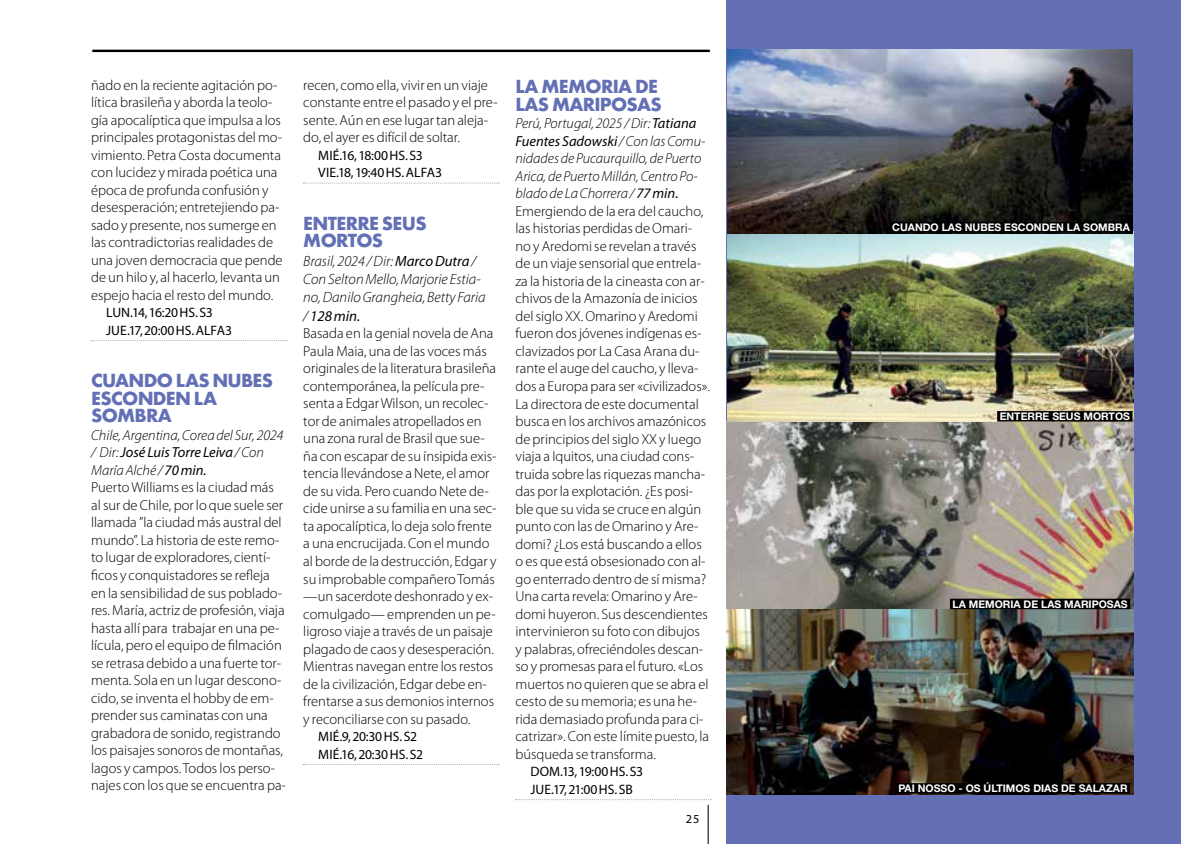
<style>
.page{position:relative;width:1181px;height:844px;background:#fff}
.page>*{position:absolute;margin:0;border:0;box-sizing:border-box;transform-origin:0 0}
.t1{font:700 17.5px/17.5px "Futura";letter-spacing:-.04em;color:#6470b5}
.t2{font:italic 300 14.88px/18.4px "Myriad Pro";color:#000}
.t3{font:300 14.53px/17.5px "Myriad Pro";color:#000}
.t4{font:13.65px/17.5px "Myriad Pro";color:#000}
.t5{font:13.65px/17.5px "Myriad Pro";letter-spacing:-.02em;color:#000}
.t6{font:12.25px "Myriad Pro";color:#000}
.t7{font:700 10.5px "Helvetica Neue LT Std";color:#fff}
.s1{font-style:italic}
.s2{font-weight:400;font-style:italic}
.s3{font-weight:400}
</style>
<div class="page">
<hr style="left:707px;top:804px;width:1px;height:39px;background:#000">
<div style="left:727px;top:0;width:454px;height:843px;background:#6470b5"></div>
<img style="left:727px;top:421px;width:406px;height:188px">
<img style="left:727px;top:609px;width:406px;height:185px">
<img style="left:727px;top:231px;width:406px;height:190px">
<div style="left:950px;top:598px;width:180px;height:11px;background:#000"></div>
<div style="left:896px;top:783px;width:234px;height:10px;background:#000"></div>
<img style="left:727px;top:49px;width:405px;height:185px">
<div style="left:889px;top:222px;width:243px;height:10px;background:#000"></div>
<hr style="left:92px;top:50px;width:618px;height:2px;background:#000">
<div style="left:997px;top:411px;width:135px;height:10px;background:#000"></div>
<svg style="left:91px;top:340px;width:196px;height:1px"></svg>
<svg style="left:303px;top:182px;width:196px;height:1px"></svg>
<svg style="left:515px;top:799px;width:196px;height:1px"></svg>
<p class="t3" style="left:91px;top:76px;width:193px">ñado en la reciente agitación po&shy;lítica brasileña y aborda la teolo&shy;gía apocalíptica que impulsa a los principales protagonistas del mo&shy;vimiento. Petra Costa documenta con lucidez y mirada poética una época de profunda confusión y desesperación; entretejiendo pa&shy;sado y presente, nos sumerge en las contradictorias realidades de una joven democracia que pende de un hilo y, al hacerlo, levanta un espejo hacia el resto del mundo.</p>
<p class="t4" style="left:106px;top:303px;width:127px">LUN.14, 16:20 HS. S3<br>JUE.17, 20:00 HS. ALFA3</p>
<p class="t1" style="left:91px;top:372px;width:184px">CUANDO LAS NUBES<br>ESCONDEN LA<br>SOMBRA</p>
<p class="t3" style="left:91px;top:426px;width:196px"><span class="s1">Chile, Argentina, Corea del Sur, 2024 / Dir:</span> <span class="s2">José Luis Torre Leiva</span> <span class="s1">/ Con María Alché /</span> <span class="s2">70 min.<br></span>Puerto Williams es la ciudad más al sur de Chile, por lo que suele ser llamada ”la ciudad más austral del mundo”. La historia de este remo&shy;to lugar de exploradores, cientí&shy;ficos y conquistadores se refleja en la sensibilidad de sus poblado&shy;res. María, actriz de profesión, viaja hasta allí para trabajar en una pe&shy;lícula, pero el equipo de filmación se retrasa debido a una fuerte tor&shy;menta. Sola en un lugar descono&shy;cido, se inventa el hobby de em&shy;prender sus caminatas con una grabadora de sonido, registrando los paisajes sonoros de montañas, lagos y campos. Todos los perso&shy;najes con los que se encuentra pa-</p>
<p class="t3" style="left:303px;top:76px;width:196px">recen, como ella, vivir en un viaje constante entre el pasado y el pre&shy;sente. Aún en ese lugar tan aleja&shy;do, el ayer es difícil de soltar.</p>
<p class="t4" style="left:318px;top:146px;width:125px">MIÉ.16, 18:00 HS. S3<br>VIE.18, 19:40 HS. ALFA3</p>
<p class="t1" style="left:303px;top:214px;width:125px">ENTERRE SEUS<br>MORTOS</p>
<p class="t2" style="left:303px;top:252px;width:184px">Brasil, 2024 / Dir: <span class="s3">Marco Dutra</span> /<br>Con Selton Mello, Marjorie Estia&shy;no, Danilo Grangheia, Betty Faria / <span class="s3">128 min.</span></p>
<p class="t3" style="left:303px;top:325px;width:195px">Basada en la genial novela de Ana<br>Paula Maia, una de las voces más originales de la literatura brasileña contemporánea, la película pre&shy;senta a Edgar Wilson, un recolec&shy;tor de animales atropellados en una zona rural de Brasil que sue&shy;ña con escapar de su ínsipida exis&shy;tencia llevándose a Nete, el amor de su vida. Pero cuando Nete de&shy;cide unirse a su familia en una sec&shy;ta apocalíptica, lo deja solo frente a una encrucijada. Con el mundo al borde de la destrucción, Edgar y su improbable compañero Tomás —un sacerdote deshonrado y ex&shy;comulgado— emprenden un pe&shy;ligroso viaje a través de un paisaje plagado de caos y desesperación.<br>Mientras navegan entre los restos de la civilización, Edgar debe en&shy;frentarse a sus demonios internos y reconciliarse con su pasado.</p>
<p class="t5" style="left:318px;top:727px;width:106px">MIÉ.9, 20:30 HS. S2<br>MIÉ.16, 20:30 HS. S2</p>
<p class="t1" style="left:515px;top:78px;width:148px">LA MEMORIA DE<br>LAS MARIPOSAS</p>
<p class="t3" style="left:515px;top:115px;width:196px"><span class="s1">Perú, Portugal, 2025 / Dir:</span> <span class="s2">Tatiana<br>Fuentes Sadowski</span> <span class="s1">/ Con las Comu&shy;nidades de Pucaurquillo, de Puerto<br>Arica, de Puerto Millán, Centro Po&shy;blado de La Chorrera /</span> <span class="s2">77 min.<br></span>Emergiendo de la era del caucho, las historias perdidas de Omari&shy;no y Aredomi se revelan a través de un viaje sensorial que entrela&shy;za la historia de la cineasta con ar&shy;chivos de la Amazonía de inicios del siglo XX. Omarino y Aredomi fueron dos jóvenes indígenas es&shy;clavizados por La Casa Arana du&shy;rante el auge del caucho, y lleva&shy;dos a Europa para ser «civilizados».<br>La directora de este documental busca en los archivos amazónicos de principios del siglo XX y luego viaja a Iquitos, una ciudad cons&shy;truida sobre las riquezas mancha&shy;das por la explotación. ¿Es posi&shy;ble que su vida se cruce en algún punto con las de Omarino y Are&shy;domi? ¿Los está buscando a ellos o es que está obsesionado con al&shy;go enterrado dentro de sí misma?<br>Una carta revela: Omarino y Are&shy;domi huyeron. Sus descendientes intervinieron su foto con dibujos<br>y palabras, ofreciéndoles descan&shy;so y promesas para el futuro. «Los muertos no quieren que se abra el cesto de su memoria; es una he&shy;rida demasiado profunda para ci&shy;catrizar». Con este límite puesto, la búsqueda se transforma.</p>
<p class="t4" style="left:530px;top:762px;width:114px">DOM.13, 19:00 HS. S3<br>JUE.17, 21:00 HS. SB</p>
<p class="t6" style="left:686px;top:811px;width:15px">25</p>
<p class="t7" style="left:892px;top:221px;width:239px">CUANDO LAS NUBES ESCONDEN LA SOMBRA</p>
<p class="t7" style="left:999px;top:410px;width:132px">ENTERRE SEUS MORTOS</p>
<p class="t7" style="left:952px;top:597px;width:177px">LA MEMORIA DE LAS MARIPOSAS</p>
<p class="t7" style="left:898px;top:781px;width:231px">PAI NOSSO - OS ÚLTIMOS DIAS DE SALAZAR</p>
</div>
